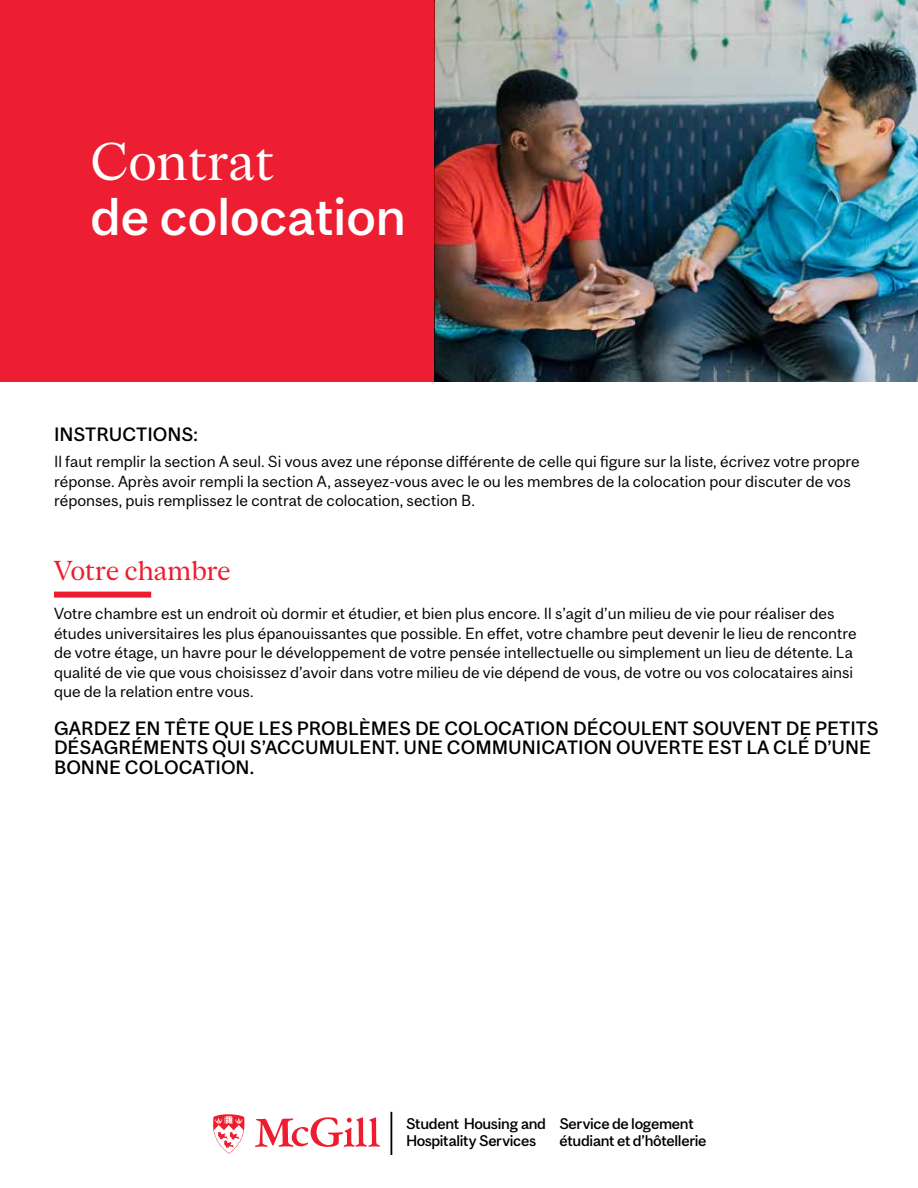
<style>
.page{position:relative;width:918px;height:1188px;background:#fff}
.page>*{position:absolute;margin:0;border:0;box-sizing:border-box;transform-origin:0 0}
.High_Level_title{font:500 49.5px/55.5px "Mc Gill Sans";color:#fff}
.Left_title{font:25.5px "Mc Gill Serif";color:#ed1c2f}
.Mini_Title{font:500 18px/19.5px "Mc Gill Sans";color:#000}
.lft_body{font:15px/19.5px "Mc Gill Sans";color:#000}
.t1{font:500 14.4px/17.2px "Mc Gill Sans";letter-spacing:-.02em;color:#000}
.s1{font-family:"Mc Gill Serif";font-weight:400}
</style>
<div class="page">
<div style="left:54px;top:592px;width:97px;height:6px;background:#ed1c2f"></div>
<svg style="left:255px;top:1117px;width:125px;height:30px"></svg>
<svg style="left:213px;top:1114px;width:32px;height:40px"></svg>
<div style="left:391px;top:1112px;width:1px;height:43px;border:1px solid #000"></div>
<img style="left:435px;top:0;width:483px;height:382px">
<div style="left:0;top:0;width:435px;height:382px;background:#ed1c2f"></div>
<p class="High_Level_title" style="left:91px;top:133px;width:317px"><span class="s1">Contrat<br></span>de colocation</p>
<p class="Mini_Title" style="left:54px;top:425px;width:145px">INSTRUCTIONS:</p>
<p class="lft_body" style="left:54px;top:452px;width:807px">Il faut remplir la section A seul. Si vous avez une réponse différente de celle qui figure sur la liste, écrivez votre propre réponse. Après avoir rempli la section A, asseyez-vous avec le ou les membres de la colocation pour discuter de vos réponses, puis remplissez le contrat de colocation, section B.</p>
<p class="Left_title" style="left:54px;top:554px;width:178px">Votre chambre</p>
<p class="lft_body" style="left:54px;top:604px;width:804px">Votre chambre est un endroit où dormir et étudier, et bien plus encore. Il s’agit d’un milieu de vie pour réaliser des études universitaires les plus épanouissantes que possible. En effet, votre chambre peut devenir le lieu de rencontre de votre étage, un havre pour le développement de votre pensée intellectuelle ou simplement un lieu de détente. La qualité de vie que vous choisissez d’avoir dans votre milieu de vie dépend de vous, de votre ou vos colocataires ainsi que de la relation entre vous.</p>
<p class="Mini_Title" style="left:54px;top:718px;width:826px">GARDEZ EN TÊTE QUE LES PROBLÈMES DE COLOCATION DÉCOULENT SOUVENT DE PETITS<br>DÉSAGRÉMENTS QUI S’ACCUMULENT. UNE COMMUNICATION OUVERTE EST LA CLÉ D’UNE<br>BONNE COLOCATION.</p>
<p class="t1" style="left:406px;top:1115px;width:141px">Student Housing and<br>Hospitality Services</p>
<p class="t1" style="left:560px;top:1115px;width:149px">Service de logement étudiant et d’hôtellerie</p>
</div>
